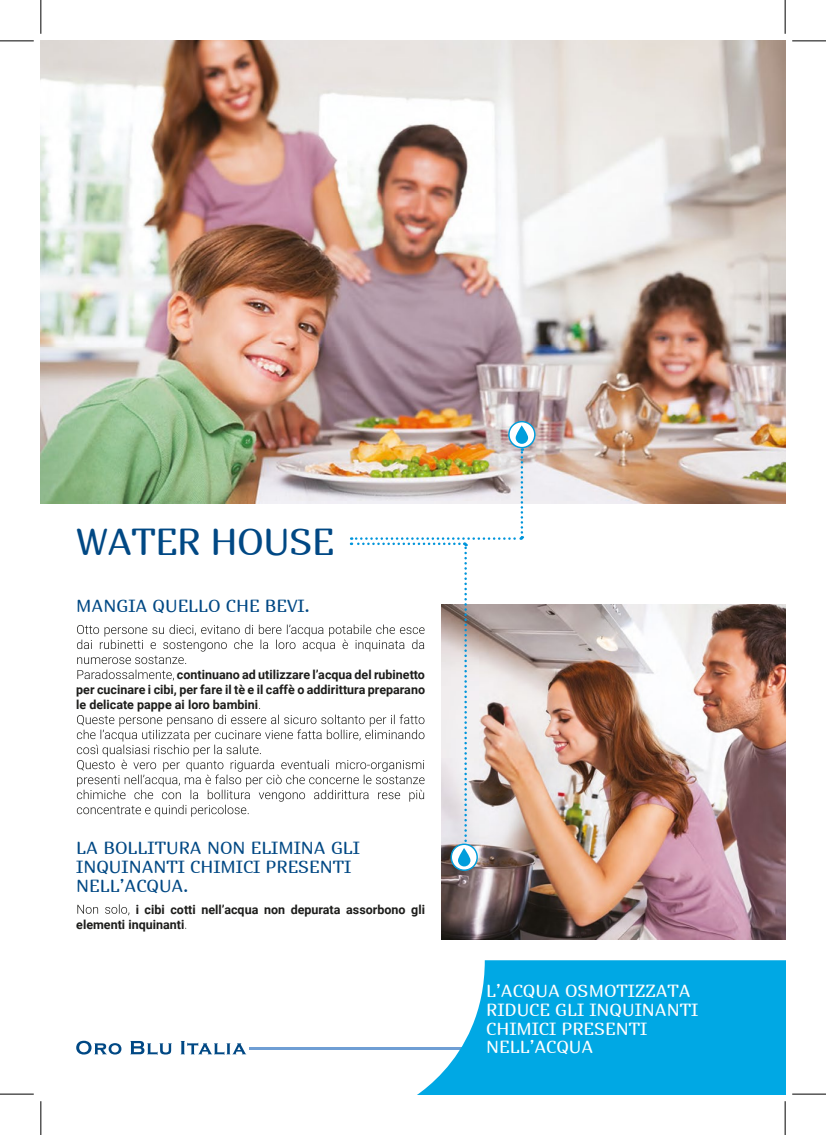
<style>
.page{position:relative;width:826px;height:1135px;background:#fff}
.page>*{position:absolute;margin:0;border:0;box-sizing:border-box;transform-origin:0 0}
.t1{font:37.5px "Marmelad";letter-spacing:-.025em;color:#004884}
.t2{font:17.5px/18.8px "Marmelad";color:#004884}
.t3{font:17.5px/18.8px "Marmelad";color:#fff}
.t4{font:700 12.5px/15px "Roboto";color:#1d1d1b;text-align:justify}
</style>
<div class="page">
<svg style="left:76px;top:1040px;width:45px;height:14px"></svg>
<svg style="left:130px;top:1041px;width:42px;height:13px"></svg>
<svg style="left:181px;top:1041px;width:65px;height:13px"></svg>
<hr style="left:250px;top:1047px;width:499px;height:1px;background:#6f9ed4">
<svg style="left:402px;top:960px;width:383px;height:133px;fill:#00a8e4"></svg>
<img style="left:441px;top:604px;width:344px;height:334px">
<img style="left:41px;top:41px;width:744px;height:462px">
<svg style="left:77px;top:448px;width:447px;height:398px"></svg>
<svg style="left:77px;top:904px;width:52px;height:11px"></svg>
<svg style="left:451px;top:844px;width:26px;height:25px"></svg>
<div style="left:450px;top:843px;width:28px;height:27px;border:1px solid #009edc;border-radius:50%"></div>
<svg style="left:458px;top:847px;width:12px;height:19px"></svg>
<svg style="left:509px;top:421px;width:26px;height:26px"></svg>
<div style="left:508px;top:421px;width:27px;height:27px;border:1px solid #009edc;border-radius:50%"></div>
<svg style="left:515px;top:425px;width:13px;height:19px"></svg>
<hr style="left:0;top:41px;width:34px;height:1px;background:#000">
<hr style="left:792px;top:41px;width:34px;height:1px;background:#000">
<hr style="left:0;top:1093px;width:34px;height:1px;background:#000">
<hr style="left:792px;top:1093px;width:34px;height:1px;background:#000">
<hr style="left:41px;top:0;width:1px;height:34px;background:#000">
<hr style="left:41px;top:1100px;width:1px;height:34px;background:#000">
<hr style="left:785px;top:0;width:1px;height:34px;background:#000">
<hr style="left:785px;top:1100px;width:1px;height:34px;background:#000">
<h1 class="t1" style="left:76px;top:519px;width:260px">WATER HOUSE</h1>
<h2 class="t2" style="left:76px;top:596px;width:235px">MANGIA QUELLO CHE BEVI.</h2>
<p class="t4" style="left:76px;top:666px;width:350px;text-indent:101px">continuano ad utilizzare l’acqua del rubinetto per cucinare i cibi, per fare il tè e il caffè o addirittura preparano le delicate pappe ai loro bambini</p>
<h2 class="t2" style="left:76px;top:838px;width:285px">LA BOLLITURA NON ELIMINA GLI<br>INQUINANTI CHIMICI PRESENTI<br>NELL’ACQUA.</h2>
<p class="t4" style="left:76px;top:901px;width:350px;text-indent:59px">i cibi cotti nell’acqua non depurata assorbono gli elementi inquinanti</p>
<h2 class="t3" style="left:486px;top:980px;width:214px">L’ACQUA OSMOTIZZATA<br>RIDUCE GLI INQUINANTI<br>CHIMICI PRESENTI<br>NELL’ACQUA</h2>
</div>
